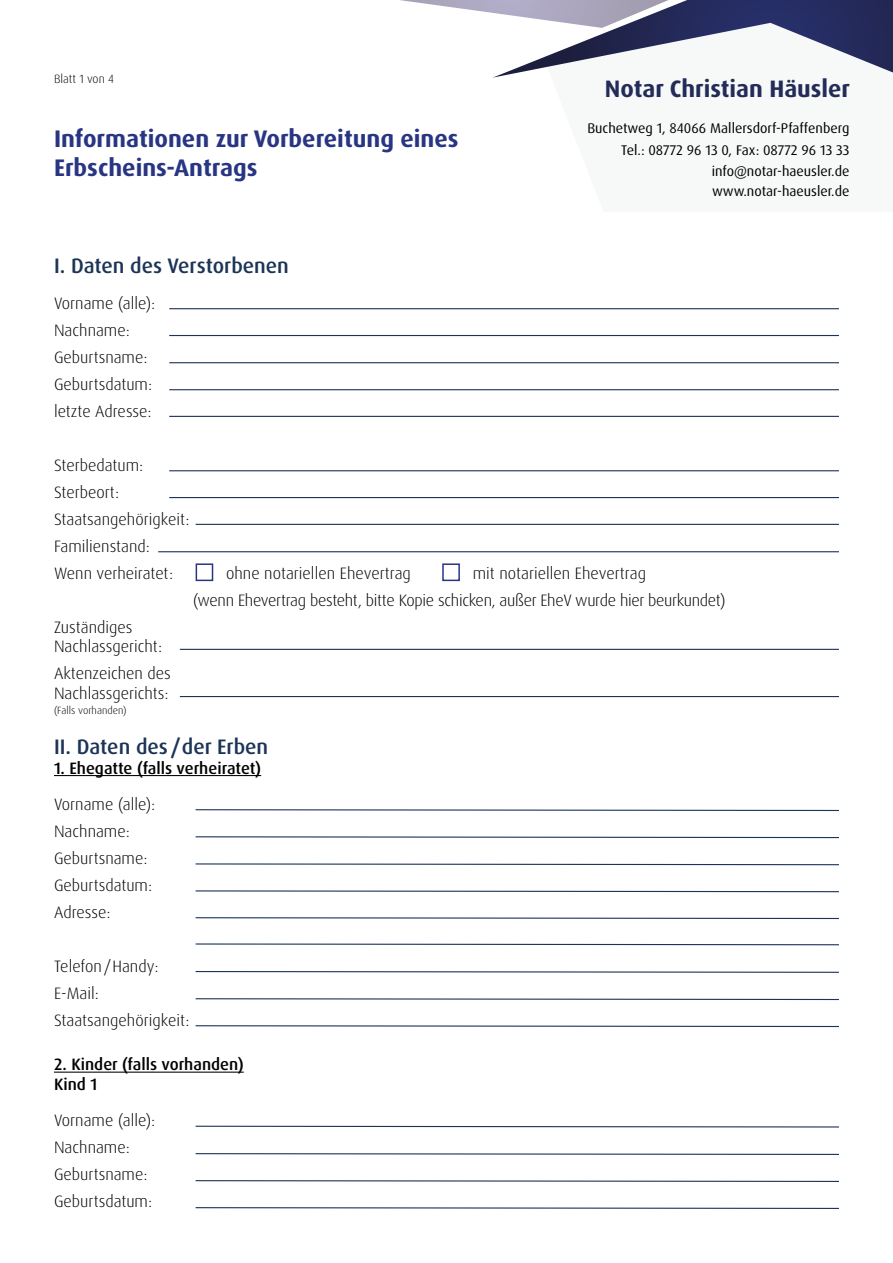
<style>
.page{position:relative;width:893px;height:1263px;background:#fff}
.page>*{position:absolute;margin:0;border:0;box-sizing:border-box;transform-origin:0 0}
.t1{font:700 24px/28.8px "Dax Pro";color:#283583}
.t2{font:700 23.85px "Dax Pro";color:#232c58}
.t3{font:500 21px "Dax Pro";color:#1c3456}
.t4{font:300 16.5px/27px "Dax Pro";color:#000}
.t5{font:300 16.5px "Dax Pro";letter-spacing:-.02em;color:#000}
.t6{font:500 16.5px/19.8px "Dax Pro";color:#000}
.t7{font:13.95px/21.5px "Dax Pro";color:#000;text-align:right}
.t8{font:300 12px "Dax Pro";color:#000}
.t9{font:300 10.5px "Dax Pro";color:#000}
</style>
<div class="page">
<svg style="left:400px;top:0;width:493px;height:78px"></svg>
<hr style="left:54px;top:775px;width:207px;height:1px;background:#000">
<svg style="left:195px;top:809px;width:644px;height:3px"></svg>
<svg style="left:195px;top:836px;width:644px;height:3px"></svg>
<svg style="left:195px;top:863px;width:644px;height:3px"></svg>
<svg style="left:195px;top:890px;width:644px;height:3px"></svg>
<svg style="left:195px;top:917px;width:644px;height:3px"></svg>
<svg style="left:195px;top:943px;width:644px;height:3px"></svg>
<svg style="left:195px;top:971px;width:644px;height:2px"></svg>
<svg style="left:195px;top:998px;width:644px;height:3px"></svg>
<svg style="left:195px;top:1025px;width:644px;height:3px"></svg>
<div style="left:196px;top:563px;width:17px;height:18px;background:#fff;border:2px solid #283583"></div>
<div style="left:442px;top:563px;width:18px;height:18px;background:#fff;border:2px solid #283583"></div>
<hr style="left:54px;top:1071px;width:190px;height:2px;background:#000">
<svg style="left:195px;top:1125px;width:644px;height:3px"></svg>
<svg style="left:195px;top:1153px;width:644px;height:2px"></svg>
<svg style="left:195px;top:1180px;width:644px;height:2px"></svg>
<svg style="left:195px;top:1207px;width:644px;height:2px"></svg>
<hr style="left:169px;top:308px;width:670px;height:1px;background:#1c3456">
<hr style="left:169px;top:335px;width:670px;height:1px;background:#1c3456">
<hr style="left:169px;top:362px;width:670px;height:1px;background:#1c3456">
<hr style="left:169px;top:389px;width:670px;height:1px;background:#1c3456">
<hr style="left:169px;top:416px;width:670px;height:1px;background:#1c3456">
<hr style="left:169px;top:470px;width:670px;height:1px;background:#1c3456">
<hr style="left:169px;top:497px;width:670px;height:1px;background:#1c3456">
<hr style="left:158px;top:551px;width:681px;height:1px;background:#1c3456">
<hr style="left:180px;top:696px;width:659px;height:1px;background:#1c3456">
<hr style="left:180px;top:649px;width:659px;height:1px;background:#1c3456">
<hr style="left:196px;top:524px;width:643px;height:1px;background:#1c3456">
<p class="t8" style="left:54px;top:71px;width:61px">Blatt 1 von 4</p>
<h1 class="t1" style="left:54px;top:124px;width:406px">Informationen zur Vorbereitung eines<br>Erbscheins-Antrags</h1>
<p class="t3" style="left:54px;top:252px;width:236px">I. Daten des Verstorbenen</p>
<p class="t4" style="left:54px;top:290px;width:103px">Vorname (alle):<br>Nachname:<br>Geburtsname:<br>Geburtsdatum: letzte Adresse:</p>
<h2 class="t2" style="left:605px;top:74px;width:247px">Notar Christian Häusler</h2>
<p class="t7" style="left:587px;top:118px;width:264px">Buchetweg 1, 84066 Mallersdorf-Pfaffenberg</p>
<p class="t7" style="left:621px;top:139px;width:230px">Tel.: 08772 96 13 0, Fax: 08772 96 13 33 info@notar-haeusler.de</p>
<p class="t7" style="left:712px;top:180px;width:139px">www.notar-haeusler.de</p>
<p class="t4" style="left:54px;top:451px;width:137px">Sterbedatum:<br>Sterbeort:<br>Staatsangehörigkeit:<br>Familienstand:<br>Wenn verheiratet:</p>
<p class="t4" style="left:226px;top:560px;width:186px">ohne notariellen Ehevertrag</p>
<p class="t4" style="left:473px;top:560px;width:175px">mit notariellen Ehevertrag</p>
<p class="t4" style="left:54px;top:617px;width:110px;line-height:19.8px">Zuständiges<br>Nachlassgericht:</p>
<p class="t4" style="left:54px;top:664px;width:118px;line-height:19.8px">Aktenzeichen des<br>Nachlassgerichts:</p>
<p class="t9" style="left:54px;top:704px;width:74px">(Falls vorhanden)</p>
<p class="t5" style="left:193px;top:589px;width:534px">(wenn Ehevertrag besteht, bitte Kopie schicken, außer EheV wurde hier beurkundet)</p>
<p class="t3" style="left:54px;top:733px;width:216px">II. Daten des /der Erben</p>
<p class="t6" style="left:54px;top:758px;width:209px">1. Ehegatte (falls verheiratet)</p>
<p class="t4" style="left:54px;top:791px;width:103px">Vorname (alle):<br>Nachname:<br>Geburtsname:<br>Geburtsdatum:<br>Adresse:</p>
<p class="t4" style="left:54px;top:953px;width:137px">Telefon / Handy:<br>E-Mail:<br>Staatsangehörigkeit:</p>
<p class="t6" style="left:54px;top:1055px;width:191px">2. Kinder (falls vorhanden)<br>Kind 1</p>
<p class="t4" style="left:54px;top:1107px;width:103px">Vorname (alle):<br>Nachname:<br>Geburtsname:<br>Geburtsdatum:</p>
</div>
